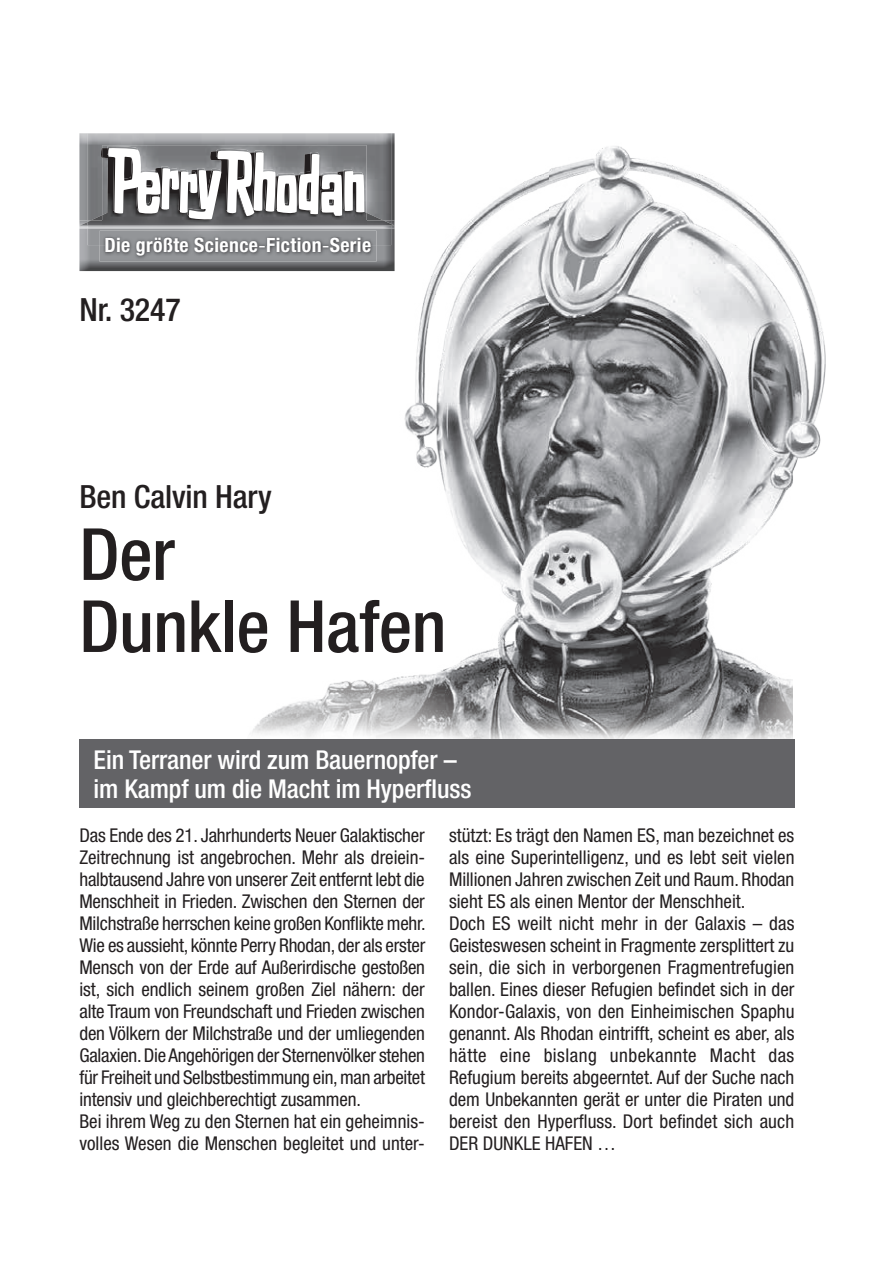
<style>
.page{position:relative;width:874px;height:1265px;background:#fff}
.page>*{position:absolute;margin:0;border:0;box-sizing:border-box;transform-origin:0 0}
.t1{font:500 condensed 72px/72px "Helvetica Neue LT Pro";letter-spacing:-.005em;color:#231f20}
.t2{font:500 condensed 32px "Helvetica Neue LT Pro";letter-spacing:-.005em;color:#231f20}
.t3{font:500 condensed 26px/29px "Helvetica Neue LT Pro";letter-spacing:-.005em;color:#fff}
.t4{font:700 condensed 19.8px "Helvetica Neue";letter-spacing:.02em;color:#fff}
.t5{font:condensed 19px/22px "Helvetica Neue LT Pro";letter-spacing:-.005em;color:#231f20}
</style>
<div class="page">
<img style="left:79px;top:133px;width:8px;height:87px">
<img style="left:79px;top:220px;width:145px;height:51px">
<img style="left:100px;top:245px;width:124px;height:16px">
<img style="left:105px;top:245px;width:119px;height:11px">
<img style="left:87px;top:133px;width:137px;height:112px">
<img style="left:80px;top:222px;width:7px;height:3px">
<img style="left:91px;top:213px;width:11px;height:7px">
<img style="left:87px;top:220px;width:15px;height:5px">
<svg style="left:100px;top:148px;width:2px;height:10px"></svg>
<img style="left:102px;top:145px;width:122px;height:3px">
<img style="left:107px;top:146px;width:48px;height:2px">
<img style="left:102px;top:148px;width:122px;height:77px">
<svg style="left:108px;top:148px;width:116px;height:72px"></svg>
<img style="left:224px;top:133px;width:568px;height:606px">
<img style="left:549px;top:136px;width:277px;height:440px">
<div style="left:79px;top:739px;width:715px;height:68px;background:#636366"></div>
<p class="t4" style="left:104px;top:233px;width:268px">Die größte Science Fiction Serie</p>
<p class="t4" style="left:258px;top:233px;width:9px">-</p>
<p class="t4" style="left:322px;top:233px;width:9px">-</p>
<h2 class="t2" style="left:79px;top:290px;width:103px">Nr. 3247</h2>
<h2 class="t2" style="left:79px;top:477px;width:194px">Ben Calvin Hary</h2>
<h1 class="t1" style="left:79px;top:517px;width:368px">Der<br>Dunkle Hafen</h1>
<h3 class="t3" style="left:94px;top:744px;width:379px">Ein Terraner wird zum Bauernopfer – im Kampf um die Macht im Hyperfluss</h3>
<p class="t5" style="left:79px;top:824px;width:347px">Das Ende des 21. Jahrhunderts Neuer Galaktischer Zeitrechnung ist angebrochen. Mehr als dreiein&shy;halbtausend Jahre von unserer Zeit entfernt lebt die Menschheit in Frieden. Zwischen den Sternen der Milchstraße herrschen keine großen Konflikte mehr.<br>Wie es aussieht, könnte Perry Rhodan, der als erster Mensch von der Erde auf Außerirdische gestoßen ist, sich endlich seinem großen Ziel nähern: der alte Traum von Freundschaft und Frieden zwischen den Völkern der Milchstraße und der umliegenden Galaxien. Die Angehörigen der Sternenvölker stehen für Freiheit und Selbstbestimmung ein, man arbeitet intensiv und gleichberechtigt zusammen.<br>Bei ihrem Weg zu den Sternen hat ein geheimnis&shy;volles Wesen die Menschen begleitet und unter-</p>
<p class="t5" style="left:449px;top:824px;width:347px">stützt: Es trägt den Namen ES, man bezeichnet es als eine Superintelligenz, und es lebt seit vielen Millionen Jahren zwischen Zeit und Raum. Rhodan sieht ES als einen Mentor der Menschheit.<br>Doch ES weilt nicht mehr in der Galaxis – das Geisteswesen scheint in Fragmente zersplittert zu sein, die sich in verborgenen Fragmentrefugien ballen. Eines dieser Refugien befindet sich in der Kondor-Galaxis, von den Einheimischen Spaphu genannt. Als Rhodan eintrifft, scheint es aber, als hätte eine bislang unbekannte Macht das Refugium bereits abgeerntet. Auf der Suche nach dem Unbekannten gerät er unter die Piraten und bereist den Hyperfluss. Dort befindet sich auch DER DUNKLE HAFEN …</p>
</div>
